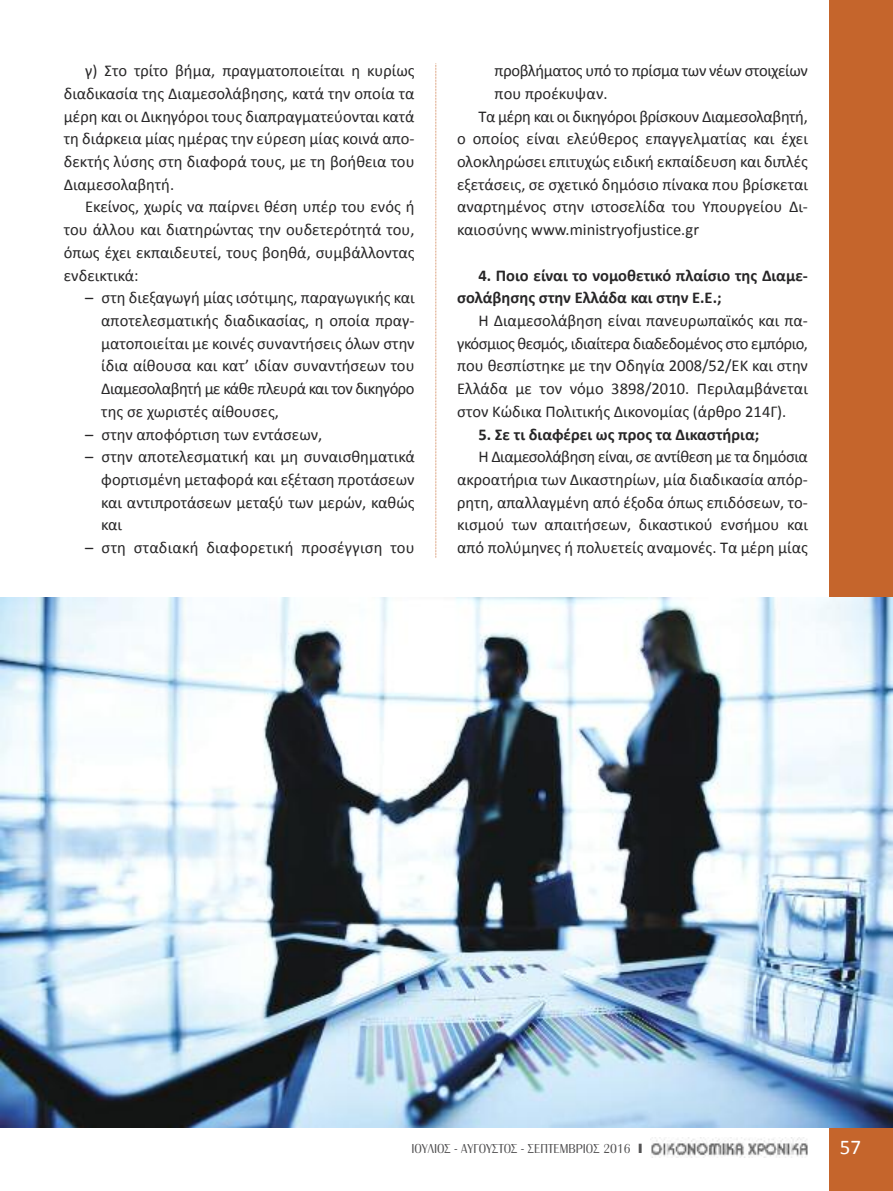
<style>
.page{position:relative;width:893px;height:1191px;background:#fff}
.page>*{position:absolute;margin:0;border:0;box-sizing:border-box;transform-origin:0 0}
.t1{font:21px "Calibri";color:#fff}
.t2{font:16.5px/22.6px "Calibri";color:#272627;text-align:justify}
.t3{font:700 16.5px/22.6px "Calibri";color:#272627}
.t4{font:16.5px "Calibri";letter-spacing:-.02em;color:#272627}
.t5{font:300 13.5px "Britannic Greek";color:#525152}
</style>
<div class="page">
<div style="left:829px;top:0;width:64px;height:1191px;background:#c5652c"></div>
<svg style="left:435px;top:63px;width:1px;height:495px"></svg>
<img style="left:651px;top:1137px;width:157px;height:20px">
<img style="left:0;top:597px;width:893px;height:530px">
<p class="t2" style="left:64px;top:59px;width:352px;text-indent:21px">γ) Στο τρίτο βήμα, πραγματοποιείται η κυρίως διαδικασία της Διαμεσολάβησης, κατά την οποία τα μέρη και οι Δικηγόροι τους διαπραγματεύονται κατά τη διάρκεια μίας ημέρας την εύρεση μίας κοινά απο&shy;δεκτής λύσης στη διαφορά τους, με τη βοήθεια του Διαμεσολαβητή.</p>
<p class="t2" style="left:64px;top:195px;width:352px;text-indent:21px">Εκείνος, χωρίς να παίρνει θέση υπέρ του ενός ή του άλλου και διατηρώντας την ουδετερότητά του, όπως έχει εκπαιδευτεί, τους βοηθά, συμβάλλοντας ενδεικτικά:</p>
<p class="t2" style="left:101px;top:286px;width:315px;text-indent:-16px">– στη διεξαγωγή μίας ισότιμης, παραγωγικής και αποτελεσματικής διαδικασίας, η οποία πραγ&shy;ματοποιείται με κοινές συναντήσεις όλων στην ίδια αίθουσα και κατ’ ιδίαν συναντήσεων του Διαμεσολαβητή με κάθε πλευρά και τον δικηγόρο της σε χωριστές αίθουσες,</p>
<p class="t2" style="left:85px;top:422px;width:239px">– στην αποφόρτιση των εντάσεων,</p>
<p class="t2" style="left:101px;top:445px;width:315px;text-indent:-16px">– στην αποτελεσματική και μη συναισθηματικά φορτισμένη μεταφορά και εξέταση προτάσεων και αντιπροτάσεων μεταξύ των μερών, καθώς και</p>
<p class="t2" style="left:85px;top:536px;width:331px">– στη σταδιακή διαφορετική προσέγγιση του</p>
<p class="t4" style="left:495px;top:60px;width:315px">προβλήματος υπό το πρίσμα των νέων στοιχείων</p>
<p class="t2" style="left:495px;top:82px;width:114px">που προέκυψαν.</p>
<p class="t4" style="left:478px;top:106px;width:331px">Τα μέρη και οι δικηγόροι βρίσκουν Διαμεσολαβητή,</p>
<p class="t2" style="left:457px;top:127px;width:352px">ο οποίος είναι ελεύθερος επαγγελματίας και έχει</p>
<p class="t2" style="left:457px;top:150px;width:352px">ολοκληρώσει επιτυχώς ειδική εκπαίδευση και διπλές</p>
<p class="t2" style="left:457px;top:173px;width:352px">εξετάσεις, σε σχετικό δημόσιο πίνακα που βρίσκεται</p>
<p class="t2" style="left:457px;top:195px;width:352px">αναρτημένος στην ιστοσελίδα του Υπουργείου Δι-</p>
<p class="t2" style="left:457px;top:218px;width:243px">καιοσύνης www.ministryofjustice.gr</p>
<p class="t3" style="left:457px;top:263px;width:352px;text-indent:21px">4. Ποιο είναι το νομοθετικό πλαίσιο της Διαμε&shy;σολάβησης στην Ελλάδα και στην Ε.Ε.;</p>
<p class="t2" style="left:457px;top:309px;width:352px;text-indent:21px">Η Διαμεσολάβηση είναι πανευρωπαϊκός και πα&shy;γκόσμιος θεσμός, ιδιαίτερα διαδεδομένος στο εμπόριο, που θεσπίστηκε με την Οδηγία 2008/52/ΕΚ και στην Ελλάδα με τον νόμο 3898/2010. Περιλαμβάνεται στον Κώδικα Πολιτικής Δικονομίας (άρθρο 214Γ).</p>
<p class="t3" style="left:478px;top:422px;width:282px">5. Σε τι διαφέρει ως προς τα Δικαστήρια;</p>
<p class="t2" style="left:457px;top:445px;width:352px;text-indent:21px">Η Διαμεσολάβηση είναι, σε αντίθεση με τα δημόσια ακροατήρια των Δικαστηρίων, μία διαδικασία απόρ&shy;ρητη, απαλλαγμένη από έξοδα όπως επιδόσεων, το&shy;κισμού των απαιτήσεων, δικαστικού ενσήμου και από πολύμηνες ή πολυετείς αναμονές. Τα μέρη μίας</p>
<p class="t5" style="left:411px;top:1144px;width:232px">ΙΟΥΛΙΟΣ - ΑΥΓΟΥΣΤΟΣ - ΣΕΠΤΕΜΒΡΙΟΣ 2016 ❙</p>
<p class="t1" style="left:840px;top:1133px;width:23px">57</p>
</div>
